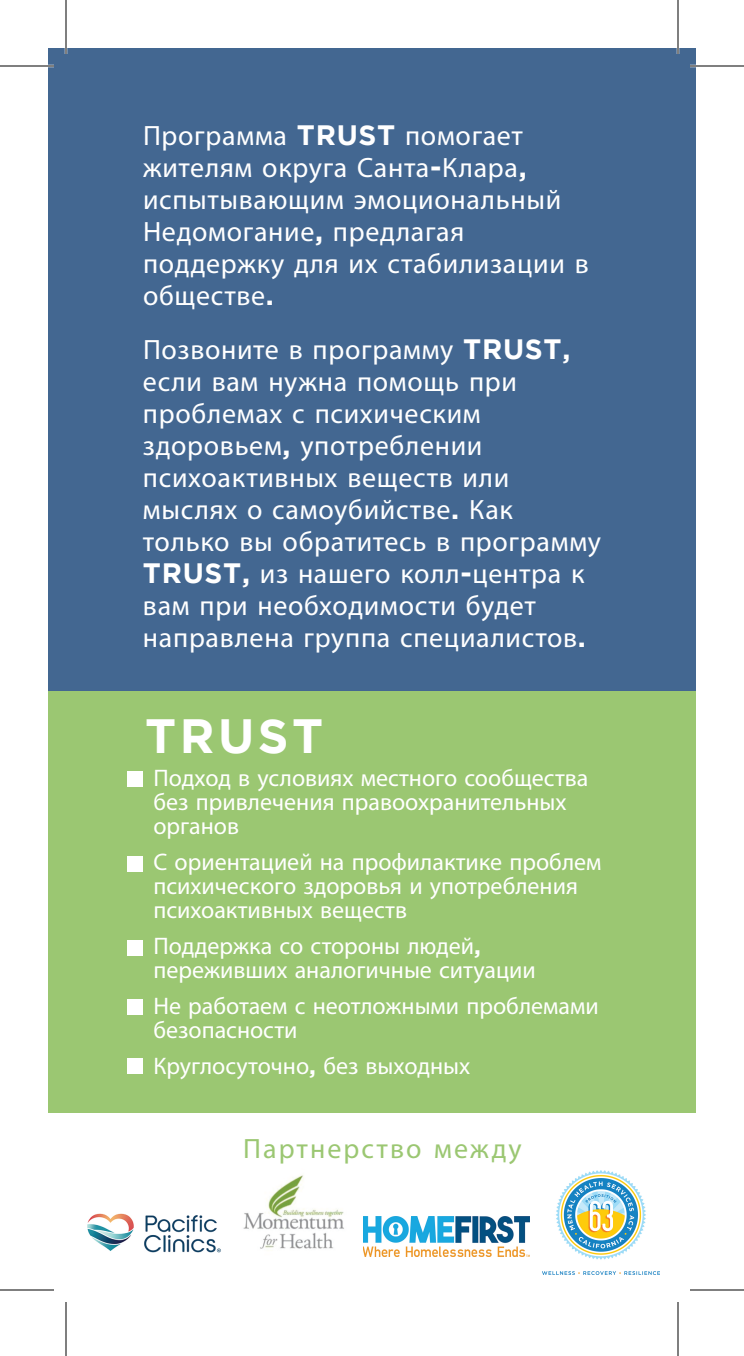
<style>
.page{position:relative;width:744px;height:1356px;background:#fff}
.page>*{position:absolute;margin:0;border:0;box-sizing:border-box;transform-origin:0 0}
.t1{font:700 48px "Gotham";letter-spacing:.075em;color:#fff}
.t2{font:28px/32px "Myriad Pro";letter-spacing:.025em;color:#fff}
.t3{font:28px "Myriad Pro";letter-spacing:.075em;color:#9bc772}
.t4{font:24px/24px "Myriad Pro";color:#fff}
.s1{font-family:"Gotham";font-weight:700}
</style>
<div class="page">
<div style="left:48px;top:48px;width:648px;height:644px;background:#436791"></div>
<div style="left:48px;top:692px;width:648px;height:421px;background:#9bc772"></div>
<div style="left:128px;top:771px;width:15px;height:16px;background:#fff"></div>
<div style="left:128px;top:856px;width:15px;height:16px;background:#fff"></div>
<div style="left:128px;top:940px;width:15px;height:15px;background:#fff"></div>
<div style="left:128px;top:999px;width:15px;height:16px;background:#fff"></div>
<div style="left:128px;top:1058px;width:15px;height:15px;background:#fff"></div>
<img style="left:363px;top:1217px;width:167px;height:39px">
<img style="left:243px;top:1175px;width:101px;height:74px">
<img style="left:87px;top:1213px;width:134px;height:40px">
<img style="left:543px;top:1170px;width:116px;height:105px">
<hr style="left:0;top:65px;width:54px;height:2px;background:#fff">
<hr style="left:690px;top:65px;width:54px;height:2px;background:#fff">
<hr style="left:65px;top:0;width:2px;height:54px;background:#fff">
<hr style="left:677px;top:0;width:2px;height:54px;background:#fff">
<hr style="left:0;top:66px;width:54px;height:1px;background:#000">
<hr style="left:690px;top:66px;width:54px;height:1px;background:#000">
<hr style="left:0;top:1290px;width:54px;height:1px;background:#000">
<hr style="left:690px;top:1290px;width:54px;height:1px;background:#000">
<hr style="left:66px;top:0;width:1px;height:54px;background:#000">
<hr style="left:66px;top:1302px;width:1px;height:54px;background:#000">
<hr style="left:678px;top:0;width:1px;height:54px;background:#000">
<hr style="left:678px;top:1302px;width:1px;height:54px;background:#000">
<p class="t2" style="left:143px;top:119px;width:447px">Программа <span class="s1">TRUST</span> помогает жителям округа Санта<span class="s1">-</span>Клара<span class="s1">, </span>испытывающим эмоциональный<br>Недомогание<span class="s1">,</span> предлагая поддержку для их стабилизации в обществе<span class="s1">.</span></p>
<p class="t2" style="left:143px;top:334px;width:459px">Позвоните в программу <span class="s1">TRUST, </span>если вам нужна помощь при проблемах с психическим здоровьем<span class="s1">,</span> употреблении психоактивных веществ или мыслях о самоубийстве<span class="s1">.</span> Как только вы обратитесь в программу<br><span class="s1">TRUST,</span> из нашего колл<span class="s1">-</span>центра к вам при необходимости будет направлена группа специалистов<span class="s1">.</span></p>
<h1 class="t1" style="left:145px;top:709px;width:180px">TRUST</h1>
<p class="t4" style="left:153px;top:766px;width:436px">Подход в условиях местного сообщества без привлечения правоохранительных органов</p>
<p class="t4" style="left:153px;top:850px;width:450px">С ориентацией на профилактике проблем психического здоровья и употребления психоактивных веществ</p>
<p class="t4" style="left:153px;top:934px;width:384px">Поддержка со стороны людей<span class="s1">, </span>переживших аналогичные ситуации</p>
<p class="t4" style="left:153px;top:994px;width:447px">Не работаем с неотложными проблемами безопасности</p>
<p class="t4" style="left:153px;top:1054px;width:318px">Круглосуточно<span class="s1">,</span> без выходных</p>
<p class="t3" style="left:243px;top:1131px;width:280px">Партнерство между</p>
</div>
